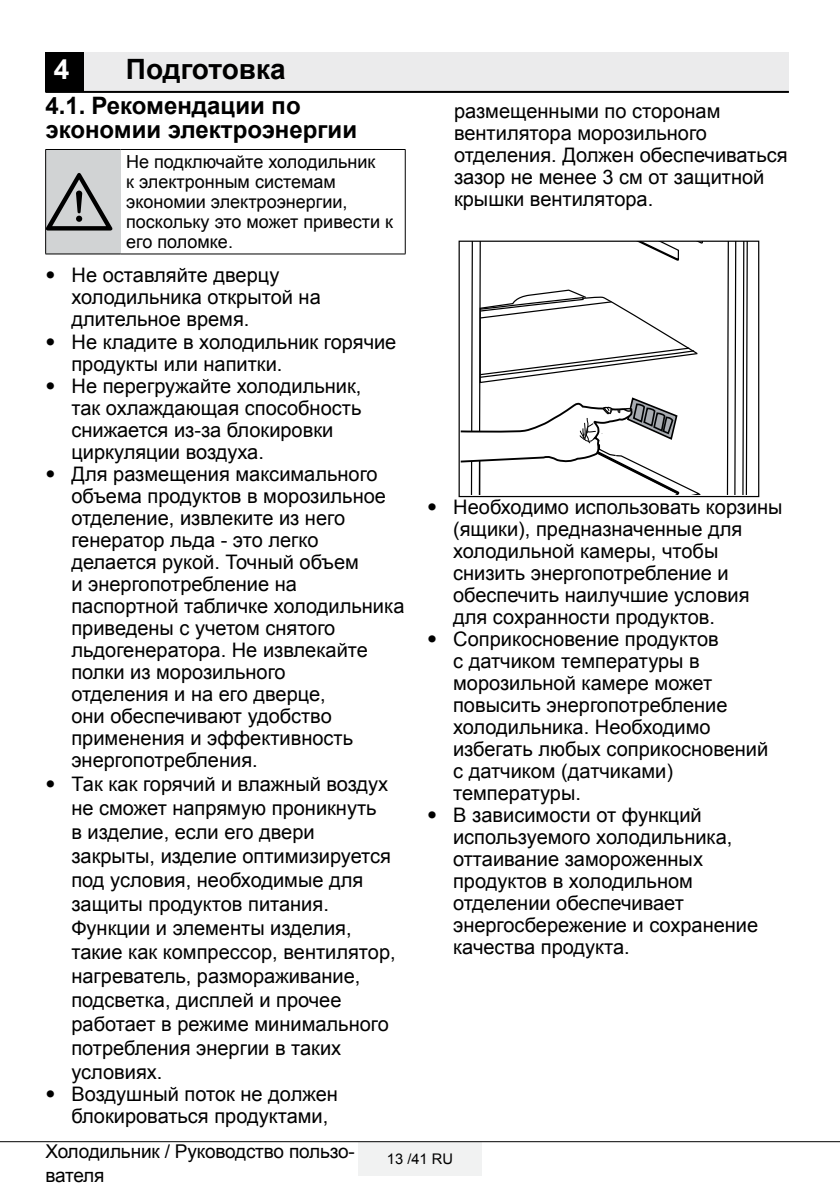
<style>
.page{position:relative;width:840px;height:1191px;background:#fff}
.page>*{position:absolute;margin:0;border:0;box-sizing:border-box;transform-origin:0 0}
.t1{font:72px "ZIWARNUN";color:#000}
.t2{font:700 28px "Arial";color:#000}
.t3{font:700 28px "Arial";color:#fff}
.t4{font:700 24px/24px "Arial";color:#000}
.t5{font:20px/22px "Arial";color:#000}
.t6{font:19px "Arial";letter-spacing:-.01em;color:#000}
.t7{font:18px/20px "Arial";color:#000}
.t8{font:14.6px "Arial";color:#000}
.s1{font-family:"Helvetica Neue LT Pro";font-weight:700;font-stretch:condensed}
</style>
<div class="page">
<div style="left:358px;top:1142px;width:123px;height:33px;background:#f1f2f2"></div>
<hr style="left:0;top:1141px;width:839px;height:1px;background:#000">
<div style="left:45px;top:52px;width:40px;height:40px;background:#000"></div>
<div style="left:85px;top:52px;width:703px;height:40px;background:#ebebec"></div>
<hr style="left:45px;top:91px;width:743px;height:2px;background:#000">
<div style="left:46px;top:149px;width:74px;height:105px;background:#d1d3d4"></div>
<hr style="left:45px;top:254px;width:75px;height:1px;background:#000">
<hr style="left:120px;top:254px;width:285px;height:1px;background:#000">
<hr style="left:45px;top:150px;width:1px;height:104px;background:#000">
<hr style="left:404px;top:150px;width:1px;height:104px;background:#000">
<hr style="left:45px;top:149px;width:75px;height:1px;background:#000">
<hr style="left:120px;top:149px;width:285px;height:1px;background:#000">
<svg style="left:725px;top:241px;width:23px;height:253px"></svg>
<svg style="left:458px;top:241px;width:245px;height:253px"></svg>
<h2 class="t3" style="left:54px;top:50px;width:17px">4</h2>
<h2 class="t2" style="left:126px;top:50px;width:161px">Подготовка</h2>
<p class="t4" style="left:45px;top:94px;width:313px">4.1. Рекомендации по экономии электроэнергии</p>
<h1 class="t1" style="left:46px;top:164px;width:71px">A</h1>
<p class="t7" style="left:126px;top:152px;width:268px">Не подключайте холодильник<br>к электронным системам экономии электроэнергии, поскольку это может привести к его поломке.</p>
<p class="t5" style="left:71px;top:265px;width:251px;text-indent:-26px"><span class="s1">•</span> Не оставляйте дверцу холодильника открытой на длительное время.</p>
<p class="t5" style="left:71px;top:331px;width:326px;text-indent:-26px"><span class="s1">•</span> Не кладите в холодильник горячие продукты или напитки.</p>
<p class="t5" style="left:71px;top:375px;width:291px;text-indent:-26px"><span class="s1">•</span> Не перегружайте холодильник, так охлаждающая способность снижается из-за блокировки циркуляции воздуха.</p>
<p class="t5" style="left:71px;top:463px;width:334px;text-indent:-26px"><span class="s1">•</span> Для размещения максимального объема продуктов в морозильное отделение, извлеките из него генератор льда - это легко делается рукой. Точный объем<br>и энергопотребление на паспортной табличке холодильника приведены с учетом снятого льдогенератора. Не извлекайте полки из морозильного<br>отделения и на его дверце,<br>они обеспечивают удобство применения и эффективность энергопотребления.</p>
<p class="t5" style="left:71px;top:772px;width:325px;line-height:24px;text-indent:-26px"><span class="s1">•</span> Так как горячий и влажный воздух не сможет напрямую проникнуть<br>в изделие, если его двери закрыты, изделие оптимизируется под условия, необходимые для защиты продуктов питания.<br>Функции и элементы изделия, такие как компрессор, вентилятор, нагреватель, размораживание, подсветка, дисплей и прочее работает в режиме минимального потребления энергии в таких условиях.</p>
<p class="t5" style="left:71px;top:1083px;width:268px;text-indent:-26px"><span class="s1">•</span> Воздушный поток не должен блокироваться продуктами,</p>
<p class="t5" style="left:454px;top:100px;width:335px">размещенными по сторонам вентилятора морозильного отделения. Должен обеспечиваться зазор не менее 3 см от защитной крышки вентилятора.</p>
<p class="t5" style="left:453px;top:496px;width:331px;text-indent:-26px"><span class="s1">•</span> Необходимо использовать корзины (ящики), предназначенные для холодильной камеры, чтобы снизить энергопотребление и обеспечить наилучшие условия для сохранности продуктов.</p>
<p class="t5" style="left:453px;top:628px;width:316px;text-indent:-26px"><span class="s1">•</span> Соприкосновение продуктов<br>с датчиком температуры в морозильной камере может повысить энергопотребление холодильника. Необходимо избегать любых соприкосновений с датчиком (датчиками) температуры.</p>
<p class="t5" style="left:453px;top:804px;width:306px;text-indent:-26px"><span class="s1">•</span> В зависимости от функций используемого холодильника, оттаивание замороженных продуктов в холодильном отделении обеспечивает энергосбережение и сохранение качества продукта.</p>
<p class="t6" style="left:45px;top:1139px;width:311px">Холодильник / Руководство пользо-</p>
<p class="t8" style="left:387px;top:1149px;width:67px">13 /41 RU</p>
<p class="t6" style="left:45px;top:1163px;width:60px">вателя</p>
</div>
